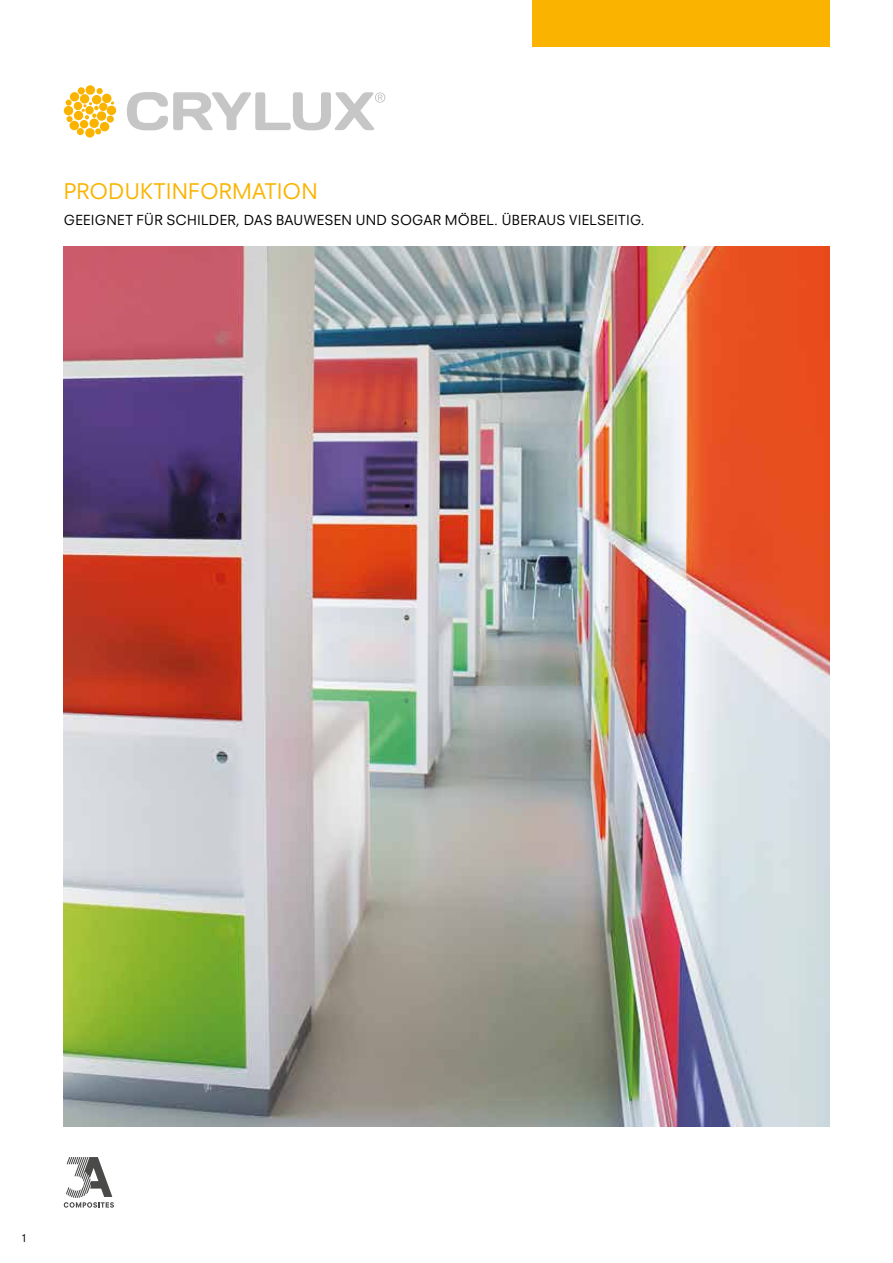
<style>
.page{position:relative;width:893px;height:1263px;background:#fff}
.page>*{position:absolute;margin:0;border:0;box-sizing:border-box;transform-origin:0 0}
.t1{font:21px "Neuzeit SLT Std";letter-spacing:.005em;color:#fab400}
.t2{font:13.5px "Neuzeit SLT Std";letter-spacing:.02em;color:#000}
.t3{font:10.5px "Neuzeit SLT Std";color:#000}
</style>
<div class="page">
<div style="left:532px;top:0;width:297px;height:47px;background:#fab400"></div>
<img style="left:64px;top:247px;width:765px;height:880px">
<div style="left:80px;top:94px;width:9px;height:10px;background:#fab400;border-radius:50%"></div>
<div style="left:78px;top:87px;width:7px;height:7px;background:#fab400;border-radius:50%"></div>
<div style="left:86px;top:85px;width:9px;height:10px;background:#fab400;border-radius:50%"></div>
<svg style="left:97px;top:88px;width:6px;height:6px"></svg>
<div style="left:107px;top:116px;width:7px;height:7px;background:#fab400;border-radius:50%"></div>
<svg style="left:95px;top:128px;width:6px;height:6px"></svg>
<svg style="left:67px;top:116px;width:6px;height:6px"></svg>
<div style="left:77px;top:128px;width:7px;height:7px;background:#fab400;border-radius:50%"></div>
<div style="left:80px;top:120px;width:8px;height:8px;background:#fab400;border-radius:50%"></div>
<div style="left:92px;top:95px;width:9px;height:9px;background:#fab400;border-radius:50%"></div>
<div style="left:97px;top:111px;width:9px;height:10px;background:#fab400;border-radius:50%"></div>
<div style="left:100px;top:122px;width:9px;height:9px;background:#fab400;border-radius:50%"></div>
<div style="left:89px;top:119px;width:10px;height:9px;background:#fab400;border-radius:50%"></div>
<svg style="left:85px;top:128px;width:10px;height:10px"></svg>
<div style="left:70px;top:121px;width:9px;height:9px;background:#fab400;border-radius:50%"></div>
<div style="left:74px;top:111px;width:9px;height:9px;background:#fab400;border-radius:50%"></div>
<div style="left:64px;top:106px;width:9px;height:9px;background:#fab400;border-radius:50%"></div>
<div style="left:74px;top:102px;width:8px;height:8px;background:#fab400;border-radius:50%"></div>
<div style="left:99px;top:103px;width:8px;height:8px;background:#fab400;border-radius:50%"></div>
<div style="left:70px;top:92px;width:9px;height:9px;background:#fab400;border-radius:50%"></div>
<svg style="left:66px;top:100px;width:6px;height:6px"></svg>
<svg style="left:111px;top:101px;width:3px;height:4px"></svg>
<svg style="left:82px;top:102px;width:17px;height:17px"></svg>
<div style="left:102px;top:94px;width:10px;height:9px;background:#fab400;border-radius:50%"></div>
<div style="left:107px;top:106px;width:9px;height:9px;background:#fab400;border-radius:50%"></div>
<svg style="left:127px;top:92px;width:258px;height:38px"></svg>
<svg style="left:64px;top:1157px;width:50px;height:51px"></svg>
<h1 class="t1" style="left:64px;top:178px;width:255px">PRODUKTINFORMATION</h1>
<p class="t2" style="left:64px;top:212px;width:582px">GEEIGNET FÜR SCHILDER, DAS BAUWESEN UND SOGAR MÖBEL. ÜBERAUS VIELSEITIG.</p>
<p class="t3" style="left:21px;top:1231px;width:7px">1</p>
</div>
